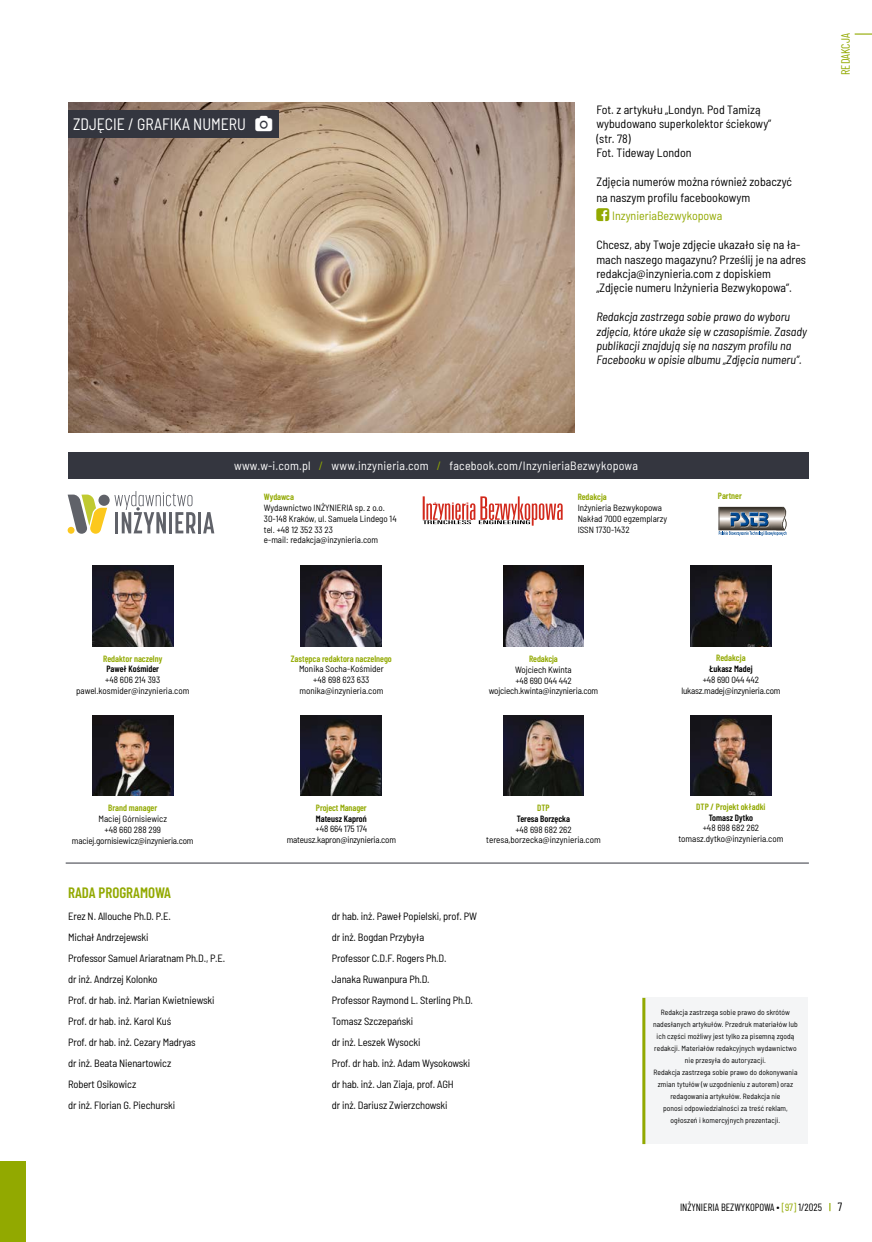
<style>
.page{position:relative;width:872px;height:1242px;background:#fff}
.page>*{position:absolute;margin:0;border:0;box-sizing:border-box;transform-origin:0 0}
.t1{font:semi-condensed 16.5px "Barlow";color:#fff;scale:.95 1}
.t2{font:600 15px "Barlow Condensed";color:#92a900}
.t3{font:semi-condensed 12px/14.4px "Barlow";color:#000}
.t4{font:italic semi-condensed 12px/14.4px "Barlow";color:#000}
.t5{font:semi-condensed 12px "Barlow";letter-spacing:.02em;color:#fff}
.t6{font:semi-condensed 12px "Barlow";color:#92a900}
.t7{font:12px "Barlow Condensed";color:#92a900}
.t8{font:12px "Barlow Condensed";color:#000}
.t9{font:semi-condensed 10.5px/21px "Barlow";letter-spacing:-.01em;color:#000}
.t10{font:10.5px "Barlow Condensed";color:#000}
.t11{font:semi-condensed 9px/10.8px "Barlow";color:#000;text-align:center}
.t12{font:semi-condensed 9px/10.8px "Barlow";letter-spacing:-.02em;color:#000;text-align:center}
.t13{font:600 9px "Barlow Condensed";color:#92a900}
.t14{font:600 9px "Barlow Condensed";color:#000}
.t15{font:semi-condensed 7.5px/12px "Barlow";letter-spacing:.01em;color:#000;text-align:center}
.s1{color:#92a900}
</style>
<div class="page">
<div style="left:0;top:1161px;width:26px;height:81px;background:#92a900"></div>
<svg style="left:98px;top:495px;width:12px;height:11px"></svg>
<svg style="left:68px;top:494px;width:39px;height:40px"></svg>
<svg style="left:114px;top:491px;width:81px;height:42px"></svg>
<hr style="left:198px;top:512px;width:3px;height:21px;background:#606269">
<svg style="left:203px;top:512px;width:11px;height:21px"></svg>
<svg style="left:422px;top:496px;width:141px;height:30px"></svg>
<hr style="left:66px;top:862px;width:743px;height:1px;background:#34363f">
<img style="left:745px;top:506px;width:19px;height:1px">
<img style="left:724px;top:506px;width:21px;height:1px">
<svg style="left:718px;top:507px;width:69px;height:29px;background:#828b95"></svg>
<div style="left:68px;top:452px;width:740px;height:27px;background:#34363f"></div>
<img style="left:68px;top:102px;width:506px;height:330px">
<div style="left:68px;top:110px;width:210px;height:27px;background:#34363f"></div>
<div style="left:642px;top:998px;width:166px;height:146px;background:#f4f5f6"></div>
<hr style="left:642px;top:998px;width:3px;height:146px;background:#92a900">
<img style="left:690px;top:566px;width:81px;height:80px">
<img style="left:690px;top:715px;width:81px;height:81px">
<img style="left:503px;top:715px;width:81px;height:81px">
<img style="left:503px;top:566px;width:81px;height:80px">
<img style="left:301px;top:566px;width:81px;height:80px">
<img style="left:301px;top:715px;width:81px;height:81px">
<img style="left:92px;top:566px;width:81px;height:80px">
<img style="left:92px;top:715px;width:81px;height:81px">
<svg style="left:854px;top:33px;width:18px;height:2px"></svg>
<h1 class="t1" style="left:73px;top:112px;width:183px">ZDJĘCIE / GRAFIKA NUMERU</h1>
<p class="t3" style="left:596px;top:102px;width:177px">Fot. z artykułu „Londyn. Pod Tamizą wybudowano superkolektor ściekowy” (str. 78)<br>Fot. Tideway London</p>
<p class="t3" style="left:596px;top:173px;width:197px;line-height:16.2px">Zdjęcia numerów można również zobaczyć na naszym profilu facebookowym</p>
<p class="t6" style="left:612px;top:207px;width:112px">InzynieriaBezwykopowa</p>
<p class="t3" style="left:596px;top:237px;width:211px">Chcesz, aby Twoje zdjęcie ukazało się na ła&shy;mach naszego magazynu? Prześlij je na adres redakcja@inzynieria.com z dopiskiem „Zdjęcie numeru Inżynieria Bezwykopowa”.</p>
<p class="t4" style="left:596px;top:309px;width:212px">Redakcja zastrzega sobie prawo do wyboru zdjęcia, które ukaże się w czasopiśmie. Zasady publikacji znajdują się na naszym profilu na Facebooku w opisie albumu „Zdjęcia numeru”.</p>
<p class="t7" style="left:837px;top:75px;width:43px;rotate:-90deg">REDAKCJA</p>
<p class="t5" style="left:234px;top:456px;width:405px">www.w-i.com.pl <span class="s1">/</span> www.inzynieria.com <span class="s1">/</span> facebook.com/InzynieriaBezwykopowa</p>
<p class="t13" style="left:264px;top:490px;width:32px">Wydawca</p>
<p class="t11" style="left:264px;top:501px;width:134px;text-align:left">Wydawnictwo INŻYNIERIA sp. z o.o.<br>30-148 Kraków, ul. Samuela Lindego 14 tel. +48 12 352 33 23<br>e-mail: redakcja@inzynieria.com</p>
<p class="t13" style="left:577px;top:490px;width:31px">Redakcja</p>
<p class="t11" style="left:577px;top:501px;width:91px;text-align:left">Inżynieria Bezwykopowa<br>Nakład 7000 egzemplarzy<br>ISSN 1730-1432</p>
<p class="t13" style="left:718px;top:489px;width:25px">Partner</p>
<p class="t13" style="left:103px;top:652px;width:61px">Redaktor naczelny</p>
<p class="t14" style="left:106px;top:662px;width:54px">Paweł Kośmider</p>
<p class="t11" style="left:76px;top:674px;width:115px">+48 606 214 393 pawel.kosmider@inzynieria.com</p>
<p class="t13" style="left:291px;top:652px;width:102px">Zastępca redaktora naczelnego</p>
<p class="t11" style="left:299px;top:663px;width:86px">Monika Socha-Kośmider +48 698 623 633 monika@inzynieria.com</p>
<p class="t13" style="left:529px;top:652px;width:30px">Redakcja</p>
<p class="t12" style="left:489px;top:663px;width:111px">Wojciech Kwinta<br>+48 690 044 442 wojciech.kwinta@inzynieria.com</p>
<p class="t13" style="left:108px;top:801px;width:51px">Brand manager</p>
<p class="t12" style="left:72px;top:813px;width:123px">Maciej Górnisiewicz<br>+48 660 288 299 maciej.gornisiewicz@inzynieria.com</p>
<p class="t13" style="left:316px;top:801px;width:52px">Project Manager</p>
<p class="t14" style="left:316px;top:812px;width:52px">Mateusz Kaproń</p>
<p class="t12" style="left:287px;top:823px;width:111px">+48 664 175 174 mateusz.kapron@inzynieria.com</p>
<p class="t13" style="left:537px;top:801px;width:14px">DTP</p>
<p class="t14" style="left:517px;top:812px;width:55px">Teresa Borzęcka</p>
<p class="t11" style="left:486px;top:823px;width:116px">+48 698 682 262 teresa,borzecka@inzynieria.com</p>
<h2 class="t2" style="left:68px;top:881px;width:104px">RADA PROGRAMOWA</h2>
<p class="t9" style="left:68px;top:905px;width:159px">Erez N. Allouche Ph.D. P.E.<br>Michał Andrzejewski<br>Professor Samuel Ariaratnam Ph.D., P.E. dr inż. Andrzej Kolonko<br>Prof. dr hab. inż. Marian Kwietniewski<br>Prof. dr hab. inż. Karol Kuś<br>Prof. dr hab. inż. Cezary Madryas<br>dr inż. Beata Nienartowicz<br>Robert Osikowicz<br>dr inż. Florian G. Piechurski</p>
<p class="t9" style="left:332px;top:905px;width:147px">dr hab. inż. Paweł Popielski, prof. PW dr inż. Bogdan Przybyła<br>Professor C.D.F. Rogers Ph.D.<br>Janaka Ruwanpura Ph.D.<br>Professor Raymond L. Sterling Ph.D.<br>Tomasz Szczepański<br>dr inż. Leszek Wysocki<br>Prof. dr hab. inż. Adam Wysokowski dr hab. inż. Jan Ziaja, prof. AGH<br>dr inż. Dariusz Zwierzchowski</p>
<p class="t13" style="left:716px;top:652px;width:31px">Redakcja</p>
<p class="t14" style="left:709px;top:662px;width:45px">Łukasz Madej</p>
<p class="t12" style="left:681px;top:674px;width:101px">+48 690 044 442 lukasz.madej@inzynieria.com</p>
<p class="t13" style="left:696px;top:800px;width:71px">DTP / Projekt okładki</p>
<p class="t14" style="left:709px;top:811px;width:46px">Tomasz Dytko</p>
<p class="t11" style="left:678px;top:822px;width:107px">+48 698 682 262 tomasz.dytko@inzynieria.com</p>
<p class="t15" style="left:653px;top:1005px;width:146px">Redakcja zastrzega sobie prawo do skrótów nadesłanych artykułów. Przedruk materiałów lub ich części możliwy jest tylko za pisemną zgodą redakcji. Materiałów redakcyjnych wydawnictwo nie przesyła do autoryzacji.<br>Redakcja zastrzega sobie prawo do dokonywania zmian tytułów (w uzgodnieniu z autorem) oraz redagowania artykułów. Redakcja nie<br>ponosi odpowiedzialności za treść reklam, ogłoszeń i komercyjnych prezentacji.</p>
<p class="t10" style="left:680px;top:1199px;width:143px">INŻYNIERIA BEZWYKOPOWA ∙ <span class="s1">[97]</span> 1/2025</p>
<p class="t8" style="left:837px;top:1198px;width:6px">7</p>
</div>
